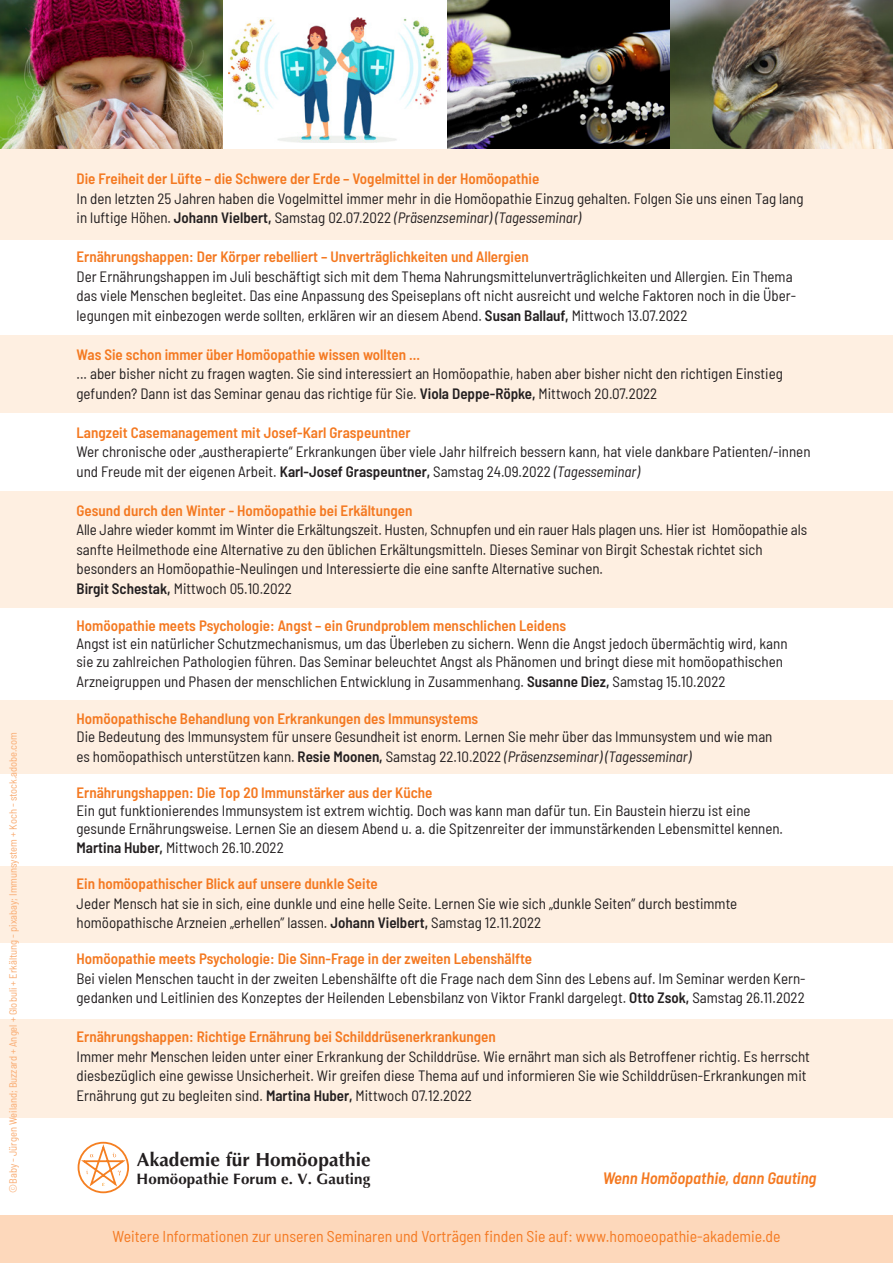
<style>
.page{position:relative;width:893px;height:1263px;background:#feefe1}
.page>*{position:absolute;margin:0;border:0;box-sizing:border-box;transform-origin:0 0}
.t1{font:700 19.05px "Optima LT Std";letter-spacing:.005em;color:#231f20}
.t2{font:italic 600 semi-condensed 16.5px "Barlow";color:#f47921}
.t3{font:semi-condensed 15.75px "Barlow";color:#f47921}
.t4{font:700 15.15px "Optima LT Std";letter-spacing:.01em;color:#231f20}
.t5{font:semi-condensed 15px/19.5px "Barlow";color:#231f20}
.t6{font:600 semi-condensed 15px "Barlow";color:#f47921}
.t7{font:semi-condensed 10.5px "Barlow";color:#f9aa6f}
.s1{font-weight:600}
.s2{font-style:italic}
</style>
<div class="page">
<div style="left:0;top:240px;width:893px;height:95px;background:#fff"></div>
<div style="left:0;top:414px;width:893px;height:77px;background:#fff"></div>
<div style="left:0;top:608px;width:893px;height:91px;background:#fff"></div>
<div style="left:0;top:774px;width:893px;height:91px;background:#fff"></div>
<div style="left:0;top:943px;width:893px;height:75px;background:#fff"></div>
<div style="left:0;top:1118px;width:893px;height:117px;background:#fff"></div>
<div style="left:0;top:1215px;width:893px;height:48px;background:#fdd8bb"></div>
<img style="left:446px;top:0;width:447px;height:149px">
<img style="left:0;top:0;width:222px;height:149px">
<div style="left:223px;top:0;width:223px;height:149px;background:#fff"></div>
<img style="left:228px;top:17px;width:213px;height:126px">
<div style="left:78px;top:1142px;width:51px;height:51px;border:2px solid #f57f21;border-radius:50%"></div>
<svg style="left:81px;top:1145px;width:48px;height:44px"></svg>
<p class="t7" style="left:6px;top:1192px;width:462px;rotate:-90deg">©Baby - Jürgen Weiland; Buzzard + Angel + Globuli + Erkältung - pixabay; Immunsystem + Koch - stock.adobe.com</p>
<p class="t6" style="left:77px;top:168px;width:464px">Die Freiheit der Lüfte – die Schwere der Erde – Vogelmittel in der Homöopathie</p>
<p class="t5" style="left:77px;top:187px;width:728px">In den letzten 25 Jahren haben die Vogelmittel immer mehr in die Homöopathie Einzug gehalten. Folgen Sie uns einen Tag lang in luftige Höhen. <span class="s1">Johann Vielbert,</span> Samstag 02.07.2022 <span class="s2">(Präsenzseminar) (Tagesseminar)</span></p>
<p class="t6" style="left:77px;top:246px;width:454px">Ernährungshappen: Der Körper rebelliert – Unverträglichkeiten und Allergien</p>
<p class="t5" style="left:77px;top:265px;width:720px">Der Ernährungshappen im Juli beschäftigt sich mit dem Thema Nahrungsmittelunverträglichkeiten und Allergien. Ein Thema das viele Menschen begleitet. Das eine Anpassung des Speiseplans oft nicht ausreicht und welche Faktoren noch in die Über&shy;legungen mit einbezogen werde sollten, erklären wir an diesem Abend. <span class="s1">Susan Ballauf,</span> Mittwoch 13.07.2022</p>
<p class="t6" style="left:77px;top:343px;width:345px">Was Sie schon immer über Homöopathie wissen wollten ...</p>
<p class="t5" style="left:77px;top:363px;width:708px">... aber bisher nicht zu fragen wagten. Sie sind interessiert an Homöopathie, haben aber bisher nicht den richtigen Einstieg gefunden? Dann ist das Seminar genau das richtige für Sie. <span class="s1">Viola Deppe-Röpke,</span> Mittwoch 20.07.2022</p>
<p class="t6" style="left:77px;top:421px;width:336px">Langzeit Casemanagement mit Josef-Karl Graspeuntner</p>
<p class="t5" style="left:77px;top:441px;width:735px">Wer chronische oder „austherapierte“ Erkrankungen über viele Jahr hilfreich bessern kann, hat viele dankbare Patienten/-innen und Freude mit der eigenen Arbeit. <span class="s1">Karl-Josef Graspeuntner,</span> Samstag 24.09.2022 <span class="s2">(Tagesseminar)</span></p>
<p class="t6" style="left:77px;top:499px;width:337px">Gesund durch den Winter - Homöopathie bei Erkältungen</p>
<p class="t5" style="left:77px;top:519px;width:732px">Alle Jahre wieder kommt im Winter die Erkältungszeit. Husten, Schnupfen und ein rauer Hals plagen uns. Hier ist Homöopathie als sanfte Heilmethode eine Alternative zu den üblichen Erkältungsmitteln. Dieses Seminar von Birgit Schestak richtet sich besonders an Homöopathie-Neulingen und Interessierte die eine sanfte Alternative suchen.<br><span class="s1">Birgit Schestak,</span> Mittwoch 05.10.2022</p>
<p class="t6" style="left:77px;top:615px;width:491px">Homöopathie meets Psychologie: Angst – ein Grundproblem menschlichen Leidens</p>
<p class="t5" style="left:77px;top:634px;width:713px;line-height:18px">Angst ist ein natürlicher Schutzmechanismus, um das Überleben zu sichern. Wenn die Angst jedoch übermächtig wird, kann sie zu zahlreichen Pathologien führen. Das Seminar beleuchtet Angst als Phänomen und bringt diese mit homöopathischen</p>
<p class="t5" style="left:77px;top:670px;width:650px">Arzneigruppen und Phasen der menschlichen Entwicklung in Zusammenhang. <span class="s1">Susanne Diez,</span> Samstag 15.10.2022</p>
<p class="t6" style="left:77px;top:708px;width:403px">Homöopathische Behandlung von Erkrankungen des Immunsystems</p>
<p class="t5" style="left:77px;top:726px;width:697px">Die Bedeutung des Immunsystem für unsere Gesundheit ist enorm. Lernen Sie mehr über das Immunsystem und wie man es homöopathisch unterstützen kann. <span class="s1">Resie Moonen,</span> Samstag 22.10.2022 <span class="s2">(Präsenzseminar) (Tagesseminar)</span></p>
<p class="t6" style="left:77px;top:781px;width:357px">Ernährungshappen: Die Top 20 Immunstärker aus der Küche</p>
<p class="t5" style="left:77px;top:800px;width:708px;line-height:18px">Ein gut funktionierendes Immunsystem ist extrem wichtig. Doch was kann man dafür tun. Ein Baustein hierzu ist eine gesunde Ernährungsweise. Lernen Sie an diesem Abend u. a. die Spitzenreiter der immunstärkenden Lebensmittel kennen.</p>
<p class="t5" style="left:77px;top:837px;width:209px"><span class="s1">Martina Huber,</span> Mittwoch 26.10.2022</p>
<p class="t6" style="left:77px;top:873px;width:303px">Ein homöopathischer Blick auf unsere dunkle Seite</p>
<p class="t5" style="left:77px;top:892px;width:662px">Jeder Mensch hat sie in sich, eine dunkle und eine helle Seite. Lernen Sie wie sich „dunkle Seiten” durch bestimmte homöopathische Arzneien „erhellen” lassen. <span class="s1">Johann Vielbert,</span> Samstag 12.11.2022</p>
<p class="t6" style="left:77px;top:948px;width:457px">Homöopathie meets Psychologie: Die Sinn-Frage in der zweiten Lebenshälfte</p>
<p class="t5" style="left:77px;top:967px;width:730px">Bei vielen Menschen taucht in der zweiten Lebenshälfte oft die Frage nach dem Sinn des Lebens auf. Im Seminar werden Kern&shy;gedanken und Leitlinien des Konzeptes der Heilenden Lebensbilanz von Viktor Frankl dargelegt. <span class="s1">Otto Zsok,</span> Samstag 26.11.2022</p>
<p class="t6" style="left:77px;top:1026px;width:421px">Ernährungshappen: Richtige Ernährung bei Schilddrüsenerkrankungen</p>
<p class="t5" style="left:77px;top:1045px;width:735px">Immer mehr Menschen leiden unter einer Erkrankung der Schilddrüse. Wie ernährt man sich als Betroffener richtig. Es herrscht diesbezüglich eine gewisse Unsicherheit. Wir greifen diese Thema auf und informieren Sie wie Schilddrüsen-Erkrankungen mit<br>Ernährung gut zu begleiten sind. <span class="s1">Martina Huber,</span> Mittwoch 07.12.2022</p>
<p class="t1" style="left:137px;top:1148px;width:235px">Akademie für Homöopathie</p>
<p class="t4" style="left:137px;top:1170px;width:235px">Homöopathie Forum e. V. Gauting</p>
<p class="t2" style="left:603px;top:1166px;width:215px">Wenn Homöopathie, dann Gauting</p>
<p class="t3" style="left:113px;top:1225px;width:669px">Weitere Informationen zur unseren Seminaren und Vorträgen finden Sie auf: www.homoeopathie-akademie.de</p>
</div>
